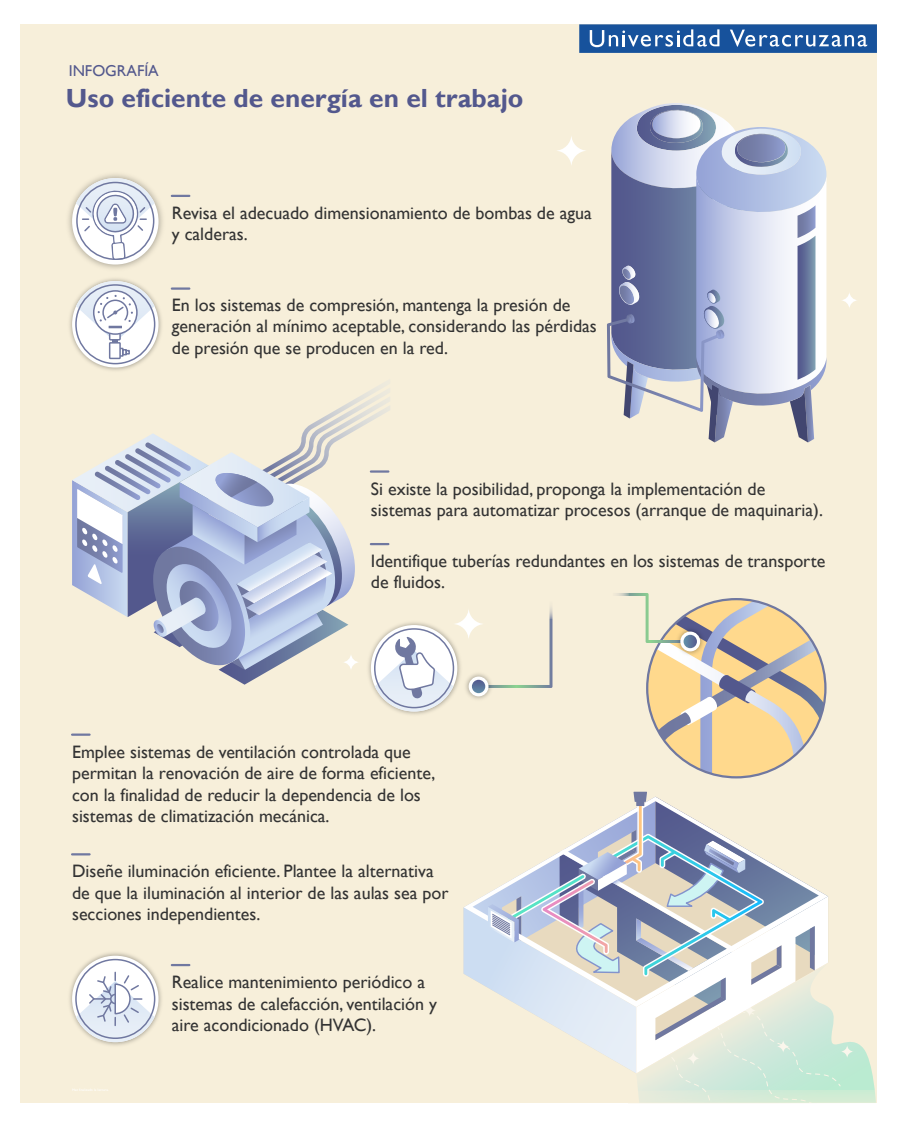
<style>
.page{position:relative;width:900px;height:1125px;background:#fff}
.page>*{position:absolute;margin:0;border:0;box-sizing:border-box;transform-origin:0 0}
.t1{font:700 26.25px "Gill Sans";color:#53588d}
.t2{font:18px/21.6px "Gill Sans";color:#333}
.t3{font:15.75px "Gill Sans";color:#53588d}
</style>
<div class="page">
<div style="left:21px;top:24px;width:856px;height:1079px;background:#f7efda"></div>
<img style="left:400px;top:644px;width:61px;height:71px">
<svg style="left:464px;top:792px;width:412px;height:311px"></svg>
<svg style="left:616px;top:593px;width:208px;height:181px"></svg>
<img style="left:69px;top:278px;width:93px;height:93px">
<svg style="left:72px;top:281px;width:87px;height:87px"></svg>
<div style="left:119px;top:348px;width:5px;height:9px;border:2px solid #7078a0"></div>
<svg style="left:122px;top:349px;width:8px;height:6px"></svg>
<div style="left:110px;top:343px;width:10px;height:15px;background:#fff"></div>
<div style="left:109px;top:342px;width:12px;height:17px;border:2px solid #7078a0"></div>
<svg style="left:76px;top:281px;width:79px;height:62px;background:#e3e5ea"></svg>
<img style="left:68px;top:174px;width:95px;height:95px">
<svg style="left:72px;top:178px;width:87px;height:87px"></svg>
<svg style="left:76px;top:178px;width:79px;height:82px;background:#dee1e7"></svg>
<img style="left:465px;top:675px;width:24px;height:24px">
<div style="left:469px;top:677px;width:20px;height:19px;background:#fff;border-radius:50%"></div>
<svg style="left:472px;top:619px;width:80px;height:74px"></svg>
<svg style="left:549px;top:607px;width:4px;height:12px"></svg>
<svg style="left:555px;top:134px;width:33px;height:33px"></svg>
<svg style="left:452px;top:608px;width:33px;height:32px"></svg>
<svg style="left:840px;top:291px;width:18px;height:18px"></svg>
<img style="left:69px;top:952px;width:93px;height:94px">
<svg style="left:72px;top:956px;width:87px;height:86px"></svg>
<svg style="left:76px;top:972px;width:79px;height:70px;background:#e0e3ea"></svg>
<svg style="left:172px;top:964px;width:17px;height:2px"></svg>
<svg style="left:72px;top:734px;width:18px;height:2px"></svg>
<svg style="left:72px;top:853px;width:18px;height:2px"></svg>
<svg style="left:72px;top:385px;width:381px;height:327px"></svg>
<hr style="left:172px;top:287px;width:17px;height:3px;background:#7078a0">
<svg style="left:172px;top:195px;width:17px;height:2px"></svg>
<svg style="left:607px;top:103px;width:220px;height:339px"></svg>
<div style="left:579px;top:24px;width:298px;height:29px;background:#17529c"></div>
<svg style="left:590px;top:29px;width:129px;height:18px"></svg>
<svg style="left:730px;top:30px;width:137px;height:17px"></svg>
<p class="t3" style="left:69px;top:62px;width:92px">INFOGRAFÍA</p>
<p class="t1" style="left:66px;top:82px;width:459px">Uso eficiente de energía en el trabajo</p>
<p class="t2" style="left:172px;top:202px;width:422px">Revisa el adecuado dimensionamiento de bombas de agua y calderas.</p>
<p class="t2" style="left:172px;top:294px;width:426px">En los sistemas de compresión, mantenga la presión de generación al mínimo aceptable, considerando las pérdidas de presión que se producen en la red.</p>
<p class="t2" style="left:371px;top:478px;width:454px">Si existe la posibilidad, proponga la implementación de sistemas para automatizar procesos (arranque de maquinaria).</p>
<p class="t2" style="left:371px;top:550px;width:456px">Identifique tuberías redundantes en los sistemas de transporte de fluidos.</p>
<p class="t2" style="left:72px;top:741px;width:365px">Emplee sistemas de ventilación controlada que permitan la renovación de aire de forma eficiente, con la finalidad de reducir la dependencia de los sistemas de climatización mecánica.</p>
<p class="t2" style="left:72px;top:861px;width:378px">Diseñe iluminación eficiente. Plantee la alternativa de que la iluminación al interior de las aulas sea por secciones independientes.</p>
<p class="t2" style="left:172px;top:971px;width:267px">Realice mantenimiento periódico a sistemas de calefacción, ventilación y aire acondicionado (HVAC).</p>
</div>
